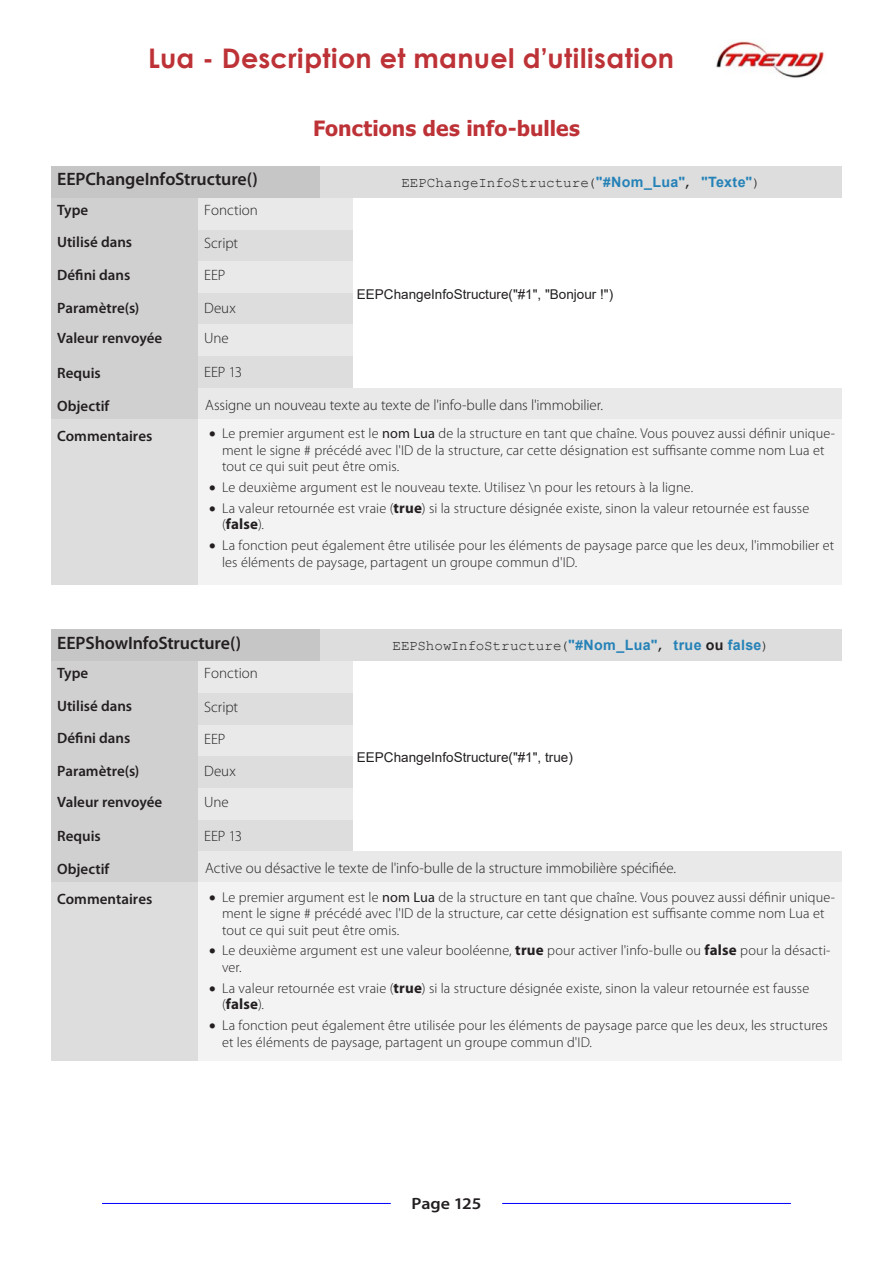
<style>
.page{position:relative;width:893px;height:1263px;background:#fff}
.page>*{position:absolute;margin:0;border:0;box-sizing:border-box;transform-origin:0 0}
.t1{font:700 27px "Century Gothic";letter-spacing:.015em;color:#bd3236}
.t2{font:700 21px "Tahoma";letter-spacing:.005em;color:#bd3236}
.t3{font:600 18px "Myriad Pro";letter-spacing:-.005em;color:#231f20}
.t4{font:600 16.35px "Myriad Pro";letter-spacing:-.01em;color:#231f20;scale:1.1 1}
.t5{font:300 15px "Myriad Pro";letter-spacing:-.005em;color:#231f20}
.t6{font:600 15px/32.5px "Myriad Pro";color:#231f20}
.t7{font:700 15px "Myriad Pro";letter-spacing:.015em;color:#231f20}
.t8{font:300 14.25px/16.5px "Myriad Pro";letter-spacing:.01em;color:#231f20}
.t9{font:14.25px "Courier New";color:#231f20}
.t10{font:13.5px "Arial";color:#231f20}
.s1{font-family:"Arial";font-weight:700;color:#2582b7}
.s2{font-family:"Arial";font-weight:700;font-size:13.5px;color:#2582b7}
.s3{font-weight:400}
.s4{font-weight:700;font-size:15px}
.s5{font-weight:300;font-size:14.25px}
.s6{font-family:"Arial";font-weight:700}
</style>
<div class="page">
<hr style="left:102px;top:1203px;width:289px;height:1px;background:#00f">
<hr style="left:502px;top:1203px;width:289px;height:1px;background:#00f">
<div style="left:51px;top:166px;width:269px;height:32px;background:#c7c6c6"></div>
<div style="left:320px;top:166px;width:522px;height:32px;background:#ddd"></div>
<div style="left:51px;top:198px;width:149px;height:222px;background:#d1d0d1"></div>
<div style="left:51px;top:419px;width:149px;height:165px;background:#ddd"></div>
<div style="left:198px;top:198px;width:155px;height:32px;background:#e9e9e9"></div>
<div style="left:198px;top:230px;width:155px;height:31px;background:#ddd"></div>
<div style="left:198px;top:261px;width:155px;height:32px;background:#e9e9e9"></div>
<div style="left:198px;top:293px;width:155px;height:32px;background:#ddd"></div>
<div style="left:198px;top:324px;width:155px;height:32px;background:#e9e9e9"></div>
<div style="left:198px;top:356px;width:155px;height:32px;background:#ddd"></div>
<div style="left:198px;top:388px;width:643px;height:32px;background:#e9e9e9"></div>
<div style="left:198px;top:419px;width:643px;height:165px;background:#f4f3f4"></div>
<div style="left:51px;top:629px;width:269px;height:32px;background:#c7c6c6"></div>
<div style="left:320px;top:629px;width:522px;height:32px;background:#ddd"></div>
<div style="left:51px;top:661px;width:149px;height:222px;background:#d1d0d1"></div>
<div style="left:51px;top:882px;width:149px;height:179px;background:#ddd"></div>
<div style="left:198px;top:661px;width:155px;height:32px;background:#e9e9e9"></div>
<div style="left:198px;top:693px;width:155px;height:32px;background:#ddd"></div>
<div style="left:198px;top:725px;width:155px;height:32px;background:#e9e9e9"></div>
<div style="left:198px;top:756px;width:155px;height:32px;background:#ddd"></div>
<div style="left:198px;top:788px;width:155px;height:32px;background:#e9e9e9"></div>
<div style="left:198px;top:820px;width:155px;height:32px;background:#ddd"></div>
<div style="left:198px;top:851px;width:643px;height:32px;background:#e9e9e9"></div>
<div style="left:198px;top:882px;width:643px;height:179px;background:#f4f3f4"></div>
<img style="left:716px;top:41px;width:109px;height:37px">
<h1 class="t1" style="left:148px;top:38px;width:527px">Lua - Description et manuel d’utilisation</h1>
<h2 class="t2" style="left:313px;top:114px;width:268px">Fonctions des info-bulles</h2>
<p class="t3" style="left:57px;top:169px;width:202px">EEPChangeInfoStructure()</p>
<p class="t9" style="left:401px;top:174px;width:361px">EEPChangeInfoStructure(<span class="s1">"</span><span class="s2">#</span><span class="s1">Nom_Lua"</span>, <span class="s1">"Texte"</span>)</p>
<p class="t6" style="left:57px;top:194px;width:77px">Type<br>Utilisé dans<br>Défini dans</p>
<p class="t6" style="left:57px;top:292px;width:84px">Paramètre(s)</p>
<p class="t6" style="left:57px;top:322px;width:107px">Valeur renvoyée</p>
<p class="t6" style="left:57px;top:357px;width:54px">Requis<br>Objectif</p>
<p class="t6" style="left:57px;top:419px;width:97px">Commentaires</p>
<p class="t5" style="left:204px;top:202px;width:55px">Fonction</p>
<p class="t5" style="left:204px;top:235px;width:35px">Script</p>
<p class="t5" style="left:204px;top:267px;width:23px">EEP</p>
<p class="t5" style="left:204px;top:299px;width:33px">Deux</p>
<p class="t5" style="left:204px;top:330px;width:26px">Une</p>
<p class="t5" style="left:204px;top:364px;width:39px">EEP 13</p>
<p class="t10" style="left:357px;top:285px;width:258px">EEPChangeInfoStructure("#1", "Bonjour !")</p>
<p class="t5" style="left:205px;top:396px;width:400px">Assigne un nouveau texte au texte de l'info-bulle dans l'immobilier.</p>
<p class="t8" style="left:222px;top:426px;width:615px;text-indent:-13px">• Le premier argument est le <span class="s3">nom Lua</span> de la structure en tant que chaîne. Vous pouvez aussi définir unique&shy;ment le signe # précédé avec l'ID de la structure, car cette désignation est suffisante comme nom Lua et tout ce qui suit peut être omis.</p>
<p class="t8" style="left:209px;top:479px;width:485px">• Le deuxième argument est le nouveau texte. Utilisez \n pour les retours à la ligne.</p>
<p class="t8" style="left:209px;top:500px;width:601px">• La valeur retournée est vraie (<span class="s4">true</span>) si la structure désignée existe, sinon la valeur retournée est fausse</p>
<p class="t7" style="left:222px;top:516px;width:44px"><span class="s5">(</span>false<span class="s5">).</span></p>
<p class="t8" style="left:222px;top:537px;width:614px;text-indent:-13px">• La fonction peut également être utilisée pour les éléments de paysage parce que les deux, l'immobilier et les éléments de paysage, partagent un groupe commun d'ID.</p>
<p class="t3" style="left:57px;top:632px;width:185px">EEPShowInfoStructure()</p>
<p class="t9" style="left:392px;top:637px;width:379px">EEPShowInfoStructure(<span class="s1">"</span><span class="s2">#</span><span class="s1">Nom_Lua"</span>, <span class="s1">true</span> <span class="s6">ou</span> <span class="s1">false</span>)</p>
<p class="t6" style="left:57px;top:657px;width:77px">Type<br>Utilisé dans<br>Défini dans</p>
<p class="t6" style="left:57px;top:755px;width:84px">Paramètre(s)</p>
<p class="t6" style="left:57px;top:786px;width:107px">Valeur renvoyée</p>
<p class="t6" style="left:57px;top:820px;width:54px">Requis<br>Objectif</p>
<p class="t6" style="left:57px;top:883px;width:97px">Commentaires</p>
<p class="t5" style="left:204px;top:665px;width:55px">Fonction</p>
<p class="t5" style="left:204px;top:698px;width:35px">Script</p>
<p class="t5" style="left:204px;top:731px;width:23px">EEP</p>
<p class="t5" style="left:204px;top:763px;width:33px">Deux</p>
<p class="t5" style="left:204px;top:794px;width:26px">Une</p>
<p class="t5" style="left:204px;top:827px;width:39px">EEP 13</p>
<p class="t10" style="left:357px;top:748px;width:217px">EEPChangeInfoStructure("#1", true)</p>
<p class="t5" style="left:205px;top:860px;width:472px">Active ou désactive le texte de l'info-bulle de la structure immobilière spécifiée.</p>
<p class="t8" style="left:222px;top:889px;width:615px;text-indent:-13px">• Le premier argument est le <span class="s3">nom Lua</span> de la structure en tant que chaîne. Vous pouvez aussi définir unique&shy;ment le signe # précédé avec l'ID de la structure, car cette désignation est suffisante comme nom Lua et tout ce qui suit peut être omis.</p>
<p class="t8" style="left:222px;top:943px;width:610px;text-indent:-13px">• Le deuxième argument est une valeur booléenne, <span class="s4">true</span> pour activer l'info-bulle ou <span class="s4">false</span> pour la désacti&shy;ver.</p>
<p class="t8" style="left:209px;top:980px;width:601px">• La valeur retournée est vraie (<span class="s4">true</span>) si la structure désignée existe, sinon la valeur retournée est fausse</p>
<p class="t7" style="left:222px;top:996px;width:44px"><span class="s5">(</span>false<span class="s5">).</span></p>
<p class="t8" style="left:222px;top:1017px;width:607px;text-indent:-13px">• La fonction peut également être utilisée pour les éléments de paysage parce que les deux, les structures et les éléments de paysage, partagent un groupe commun d'ID.</p>
<p class="t4" style="left:412px;top:1194px;width:65px">Page 125</p>
</div>
